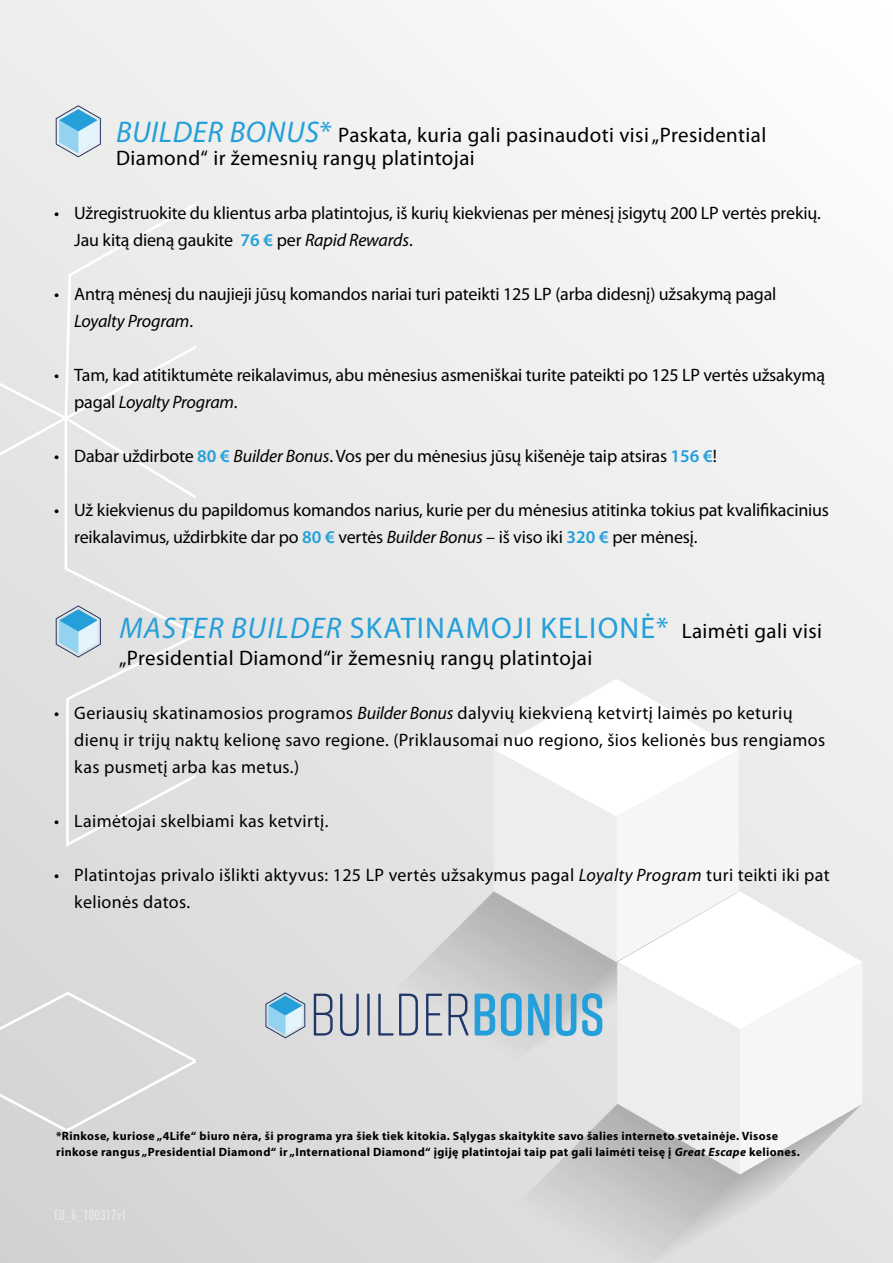
<style>
.page{position:relative;width:893px;height:1263px;background:#fff}
.page>*{position:absolute;margin:0;border:0;box-sizing:border-box;transform-origin:0 0}
.t1{font:30px "Myriad Pro";letter-spacing:.04em;color:#249fda}
.t2{font:21px/22.5px "Myriad Pro";letter-spacing:.02em;color:#000}
.t3{font:18px/27px "Myriad Pro";letter-spacing:-.01em;color:#000}
.t4{font:18px/27px "Myriad Pro";letter-spacing:.02em;color:#000}
.t5{font:700 12px/16.5px "Myriad Pro";letter-spacing:.03em;color:#000}
.s1{font-style:italic;font-size:30px;color:#249fda}
.s2{font-size:30px;color:#249fda}
.s3{font-weight:600;color:#249fda}
.s4{font-style:italic}
.s5{font-size:21px;color:#000}
</style>
<div class="page">
<div style="left:0;top:0;width:893px;height:1263px;background:linear-gradient(to bottom,#f9f9f8,#d7d7d7)"></div>
<div style="left:0;top:203px;width:196px;height:644px;background:#e4e4e4"></div>
<div style="left:0;top:992px;width:196px;height:140px;background:#d7d7d7"></div>
<svg style="left:314px;top:994px;width:19px;height:41px"></svg>
<svg style="left:340px;top:994px;width:19px;height:42px"></svg>
<hr style="left:367px;top:994px;width:3px;height:41px;background:#1f3768">
<svg style="left:378px;top:679px;width:484px;height:584px"></svg>
<svg style="left:265px;top:992px;width:40px;height:47px;background:#a2c8dd"></svg>
<svg style="left:56px;top:605px;width:45px;height:53px;background:#a5cbdf"></svg>
<svg style="left:56px;top:105px;width:45px;height:53px;background:#a9d0e4"></svg>
<p class="t2" style="left:116px;top:124px;width:652px"><span class="s1">BUILDER BONUS</span><span class="s2">*</span> Paskata, kuria gali pasinaudoti visi „Presidential<br>Diamond“ ir žemesnių rangų platintojai</p>
<p class="t3" style="left:74px;top:199px;width:748px;text-indent:-20px">• Užregistruokite du klientus arba platintojus, iš kurių kiekvienas per mėnesį įsigytų 200 LP vertės prekių.<br>Jau kitą dieną gaukite <span class="s3">76 €</span> per <span class="s4">Rapid Rewards</span>.</p>
<p class="t3" style="left:74px;top:280px;width:704px;text-indent:-20px">• Antrą mėnesį du naujieji jūsų komandos nariai turi pateikti 125 LP (arba didesnį) užsakymą pagal<br><span class="s4">Loyalty Program</span>.</p>
<p class="t3" style="left:74px;top:361px;width:752px;text-indent:-20px">• Tam, kad atitiktumėte reikalavimus, abu mėnesius asmeniškai turite pateikti po 125 LP vertės užsakymą pagal <span class="s4">Loyalty Program</span>.</p>
<p class="t3" style="left:54px;top:442px;width:664px">• Dabar uždirbote <span class="s3">80 €</span> <span class="s4">Builder Bonus</span>. Vos per du mėnesius jūsų kišenėje taip atsiras <span class="s3">156 €</span>!</p>
<p class="t3" style="left:74px;top:496px;width:756px;text-indent:-20px">• Už kiekvienus du papildomus komandos narius, kurie per du mėnesius atitinka tokius pat kvalifikacinius reikalavimus, uždirbkite dar po <span class="s3">80 €</span> vertės <span class="s4">Builder Bonus</span> – iš viso iki <span class="s3">320 €</span> per mėnesį.</p>
<p class="t1" style="left:119px;top:609px;width:704px"><span class="s4">MASTER BUILDER</span> SKATINAMOJI KELIONĖ* <span class="s5">Laimėti gali visi</span></p>
<p class="t2" style="left:119px;top:646px;width:475px">„Presidential Diamond“ir žemesnių rangų platintojai</p>
<p class="t4" style="left:74px;top:699px;width:753px;text-indent:-20px">• Geriausių skatinamosios programos <span class="s4">Builder Bonus</span> dalyvių kiekvieną ketvirtį laimės po keturių dienų ir trijų naktų kelionę savo regione. (Priklausomai nuo regiono, šios kelionės bus rengiamos kas pusmetį arba kas metus.)</p>
<p class="t4" style="left:54px;top:807px;width:276px">• Laimėtojai skelbiami kas ketvirtį.</p>
<p class="t4" style="left:74px;top:861px;width:757px;text-indent:-20px">• Platintojas privalo išlikti aktyvus: 125 LP vertės užsakymus pagal <span class="s4">Loyalty Program</span> turi teikti iki pat kelionės datos.</p>
<p class="t5" style="left:56px;top:1127px;width:745px">*Rinkose, kuriose „4Life“ biuro nėra, ši programa yra šiek tiek kitokia. Sąlygas skaitykite savo šalies interneto svetainėje. Visose rinkose rangus „Presidential Diamond“ ir „International Diamond“ įgiję platintojai taip pat gali laimėti teisę į <span class="s4">Great Escape</span> keliones.</p>
</div>
